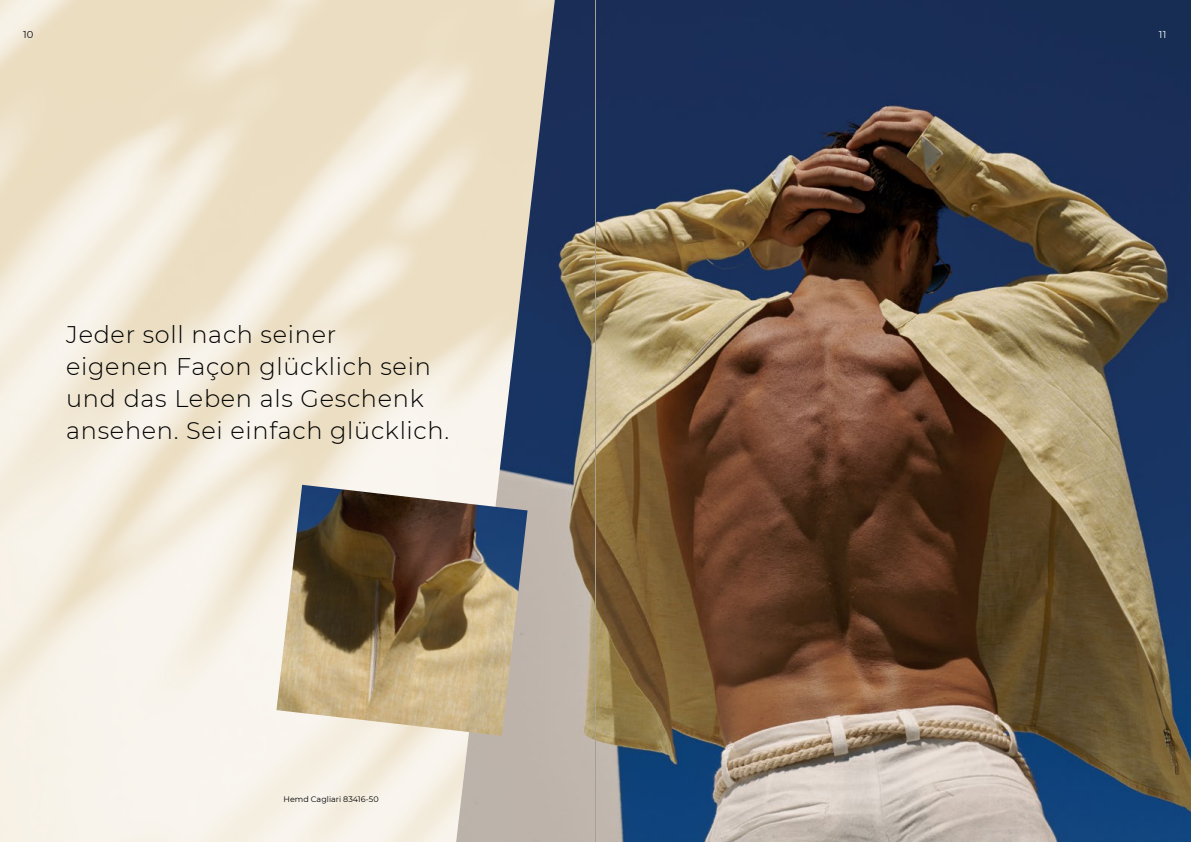
<style>
.page{position:relative;width:1191px;height:842px;background:#fff}
.page>*{position:absolute;margin:0;border:0;box-sizing:border-box;transform-origin:0 0}
.t1{font:300 24px/32px "Montserrat";letter-spacing:.03em;color:#000}
.t2{font:10px "Montserrat";color:#fff}
.t3{font:10px "Montserrat";color:#000}
.t4{font:8px "Montserrat";color:#000}
</style>
<div class="page">
<img style="left:456px;top:0;width:735px;height:842px">
<img style="left:276px;top:485px;width:251px;height:251px">
<hr style="left:595px;top:0;width:1px;height:842px;background:#a4a093">
<p class="t3" style="left:23px;top:28px;width:12px">10</p>
<p class="t1" style="left:66px;top:317px;width:384px">Jeder soll nach seiner<br>eigenen Façon glücklich sein und das Leben als Geschenk ansehen. Sei einfach glücklich.</p>
<p class="t4" style="left:283px;top:794px;width:97px">Hemd Cagliari 83416-50</p>
<p class="t2" style="left:1158px;top:28px;width:9px">11</p>
</div>
